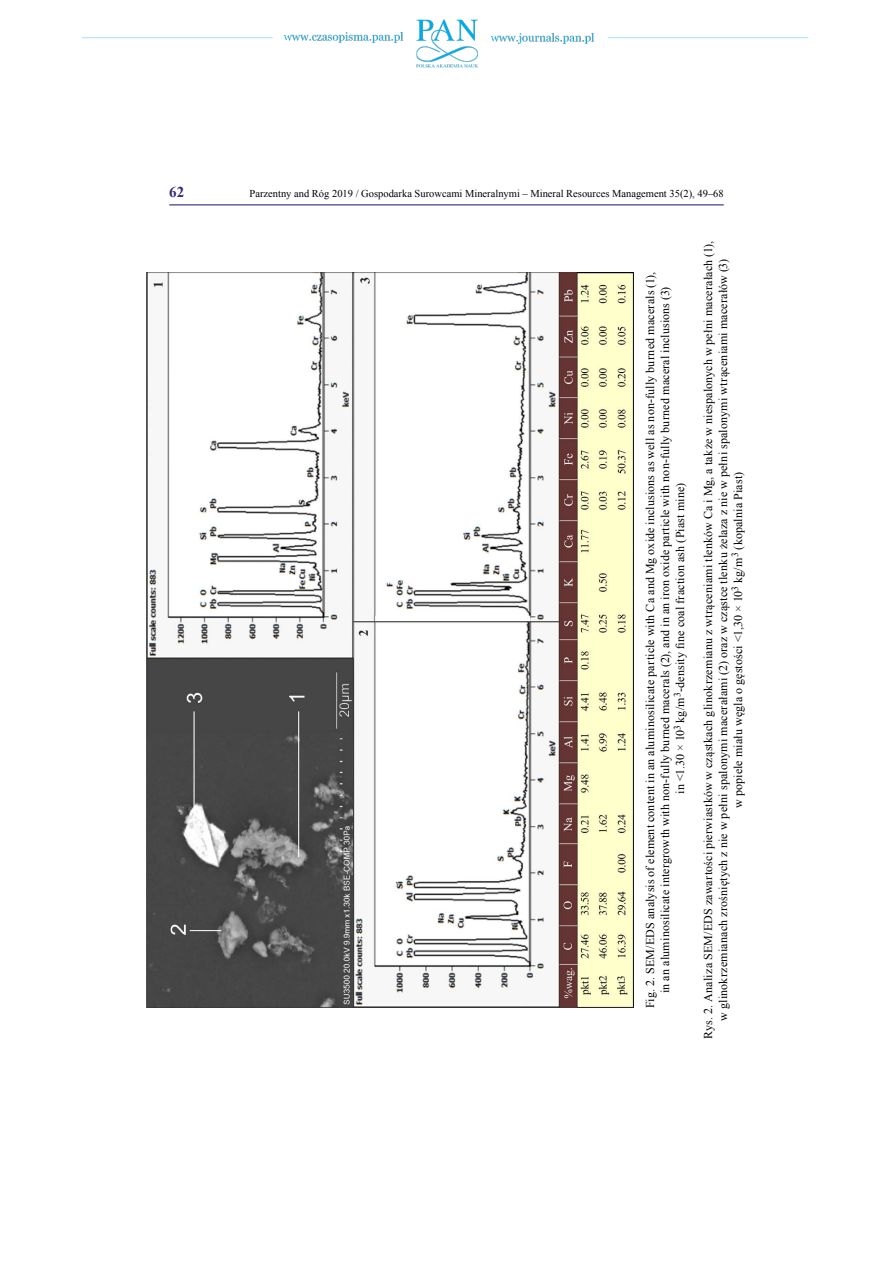
<style>
.page{position:relative;width:893px;height:1263px;background:#fff}
.page>*{position:absolute;margin:0;border:0;box-sizing:border-box;transform-origin:0 0}
.t1{font:700 15px "Times New Roman";color:#362978}
.t2{font:12px/15px "Times New Roman";letter-spacing:.015em;color:#000;text-align:center}
.t3{font:10.5px "Times New Roman";color:#000}
</style>
<div class="page">
<img style="left:82px;top:19px;width:727px;height:49px">
<hr style="left:169px;top:204px;width:555px;height:1px;background:#362978">
<img style="left:147px;top:273px;width:486px;height:734px">
<p class="t1" style="left:169px;top:182px;width:16px">62</p>
<p class="t3" style="left:250px;top:186px;width:476px">Parzentny and Róg 2019 / Gospodarka Surowcami Mineralnymi – Mineral Resources Management 35(2), 49–68</p>
<p class="t2" style="left:643px;top:1008px;width:737px;rotate:-90deg">Fig. 2. SEM/EDS analysis of element content in an aluminosilicate particle with Ca and Mg oxide inclusions as well as non-fully burned macerals (1), in an aluminosilicate intergrowth with non-fully burned macerals (2), and in an iron oxide particle with non-fully burned maceral inclusions (3)<br>in &lt;1.30 × 10<sup>3</sup> kg/m<sup>3</sup>-density fine coal fraction ash (Piast mine)</p>
<p class="t2" style="left:700px;top:1039px;width:799px;rotate:-90deg">Rys. 2. Analiza SEM/EDS zawartości pierwiastków w cząstkach glinokrzemianu z wtrąceniami tlenków Ca i Mg, a także w niespalonych w pełni macerałach (1), w glinokrzemianach zrośniętych z nie w pełni spalonymi macerałami (2) oraz w cząstce tlenku żelaza z nie w pełni spalonymi wtrąceniami macerałów (3)<br>w popiele miału węgla o gęstości &lt;1,30 × 10<sup>3</sup> kg/m<sup>3</sup> (kopalnia Piast)</p>
</div>
